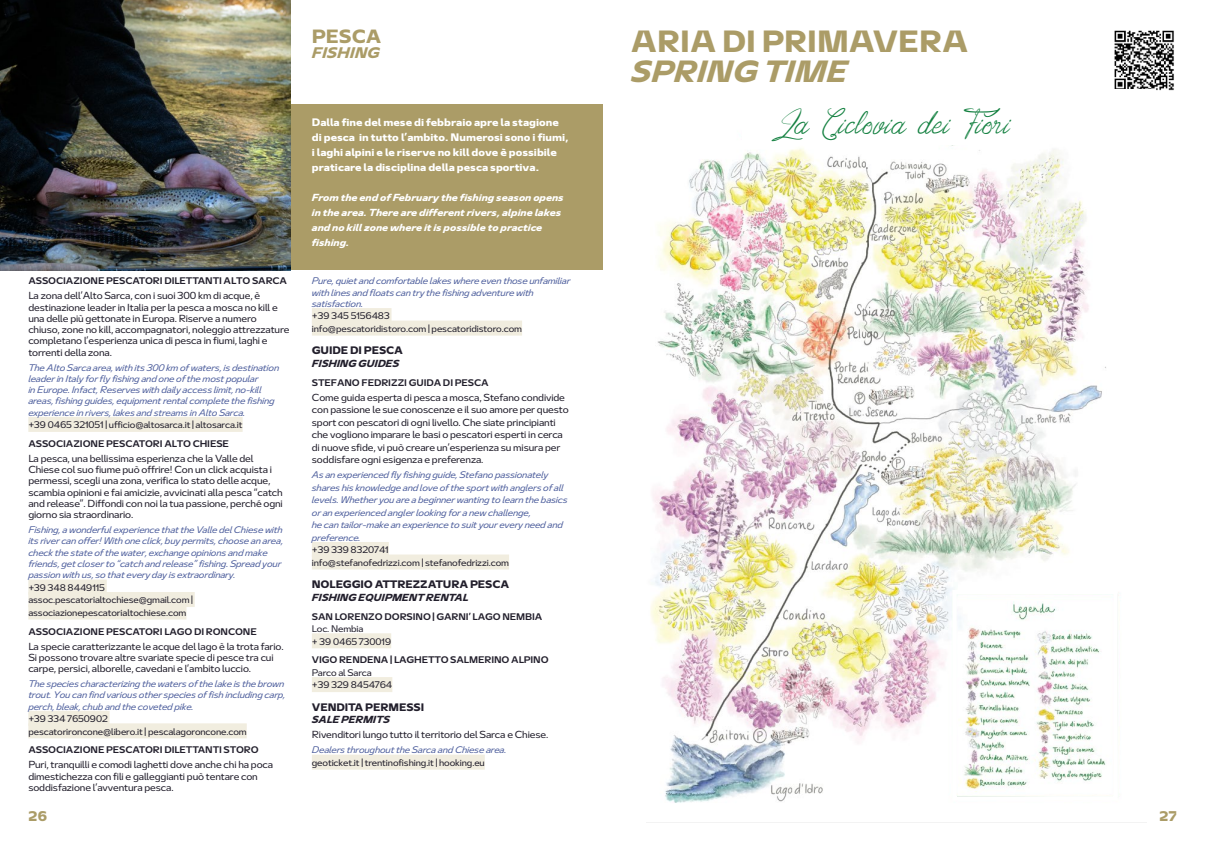
<style>
.page{position:relative;width:1205px;height:851px;background:#fff}
.page>*{position:absolute;margin:0;border:0;box-sizing:border-box;transform-origin:0 0}
.t1{font:32.75px "Lovely Holiday";letter-spacing:.025em;color:#148141}
.t2{font:700 30px "MDC Display";color:#ab9c67}
.t3{font:italic 700 30px "MDC Display";color:#ab9c67}
.t4{font:700 18.75px "MDC Text";color:#ab9c67}
.t5{font:italic 700 15px "MDC Text";color:#ab9c67}
.t6{font:700 13.75px "MDC Display";color:#ab9c67}
.t7{font:700 10.62px/15px "MDC Text";color:#fff}
.t8{font:700 10.62px "MDC Text";letter-spacing:-.01em;color:#221f2c}
.t9{font:10px/11.2px "MDC Text";letter-spacing:-.01em;color:#221f2c}
.t10{font:italic 700 10px/15px "MDC Text";color:#fff}
.t11{font:italic 700 10px "MDC Text";letter-spacing:-.01em;color:#221f2c}
.t12{font:italic 9.38px/11.2px "MDC Text";letter-spacing:-.01em;color:#4e5f9d}
.t13{font:9.38px/12.5px "MDC Text";letter-spacing:-.01em;color:#221f2c}
.t14{font:500 9.38px "MDC Text";letter-spacing:-.01em;color:#221f2c}
</style>
<div class="page">
<div style="left:28px;top:417px;width:215px;height:15px;background:#f1eddf"></div>
<div style="left:28px;top:579px;width:79px;height:15px;background:#f1eddf"></div>
<div style="left:28px;top:592px;width:167px;height:15px;background:#f1eddf"></div>
<div style="left:28px;top:604px;width:158px;height:15px;background:#f1eddf"></div>
<div style="left:28px;top:710px;width:82px;height:15px;background:#f1eddf"></div>
<div style="left:28px;top:723px;width:219px;height:15px;background:#f1eddf"></div>
<div style="left:312px;top:308px;width:79px;height:15px;background:#f1eddf"></div>
<div style="left:312px;top:320px;width:210px;height:15px;background:#f1eddf"></div>
<div style="left:312px;top:542px;width:77px;height:15px;background:#f1eddf"></div>
<div style="left:312px;top:554px;width:197px;height:15px;background:#f1eddf"></div>
<div style="left:312px;top:633px;width:79px;height:15px;background:#f1eddf"></div>
<div style="left:312px;top:677px;width:80px;height:15px;background:#f1eddf"></div>
<div style="left:312px;top:754px;width:173px;height:15px;background:#f1eddf"></div>
<div style="left:250px;top:105px;width:352px;height:165px;background:#ab9c67"></div>
<img style="left:0;top:0;width:291px;height:270px">
<img style="left:650px;top:145px;width:456px;height:658px">
<hr style="left:646px;top:822px;width:500px;height:1px;background:#f3f3f3">
<img style="left:1114px;top:30px;width:60px;height:61px">
<div style="left:1049px;top:89px;width:106px;height:40px;background:#fff"></div>
<h3 class="t4" style="left:312px;top:24px;width:71px">PESCA</h3>
<h3 class="t5" style="left:312px;top:43px;width:69px">FISHING</h3>
<p class="t14" style="left:28px;top:275px;width:260px">ASSOCIAZIONE PESCATORI DILETTANTI ALTO SARCA</p>
<p class="t9" style="left:28px;top:290px;width:263px">La zona dell’Alto Sarca, con i suoi 300 km di acque, è destinazione leader in Italia per la pesca a mosca no kill e una delle più gettonate in Europa. Riserve a numero chiuso, zone no kill, accompagnatori, noleggio attrezzature completano l’esperienza unica di pesca in fiumi, laghi e torrenti della zona.</p>
<p class="t12" style="left:28px;top:361px;width:252px">The Alto Sarca area, with its 300 km of waters, is destination leader in Italy for fly fishing and one of the most popular<br>in Europe. Infact, Reserves with daily access limit, no-kill areas, fishing guides, equipment rental complete the fishing experience in rivers, lakes and streams in Alto Sarca.</p>
<p class="t13" style="left:28px;top:418px;width:216px">+39 0465 321051 | ufficio@altosarca.it | altosarca.it</p>
<p class="t14" style="left:28px;top:437px;width:202px">ASSOCIAZIONE PESCATORI ALTO CHIESE</p>
<p class="t9" style="left:28px;top:452px;width:256px">La pesca, una bellissima esperienza che la Valle del Chiese col suo fiume può offrire! Con un click acquista i permessi, scegli una zona, verifica lo stato delle acque, scambia opinioni e fai amicizie, avvicinati alla pesca “catch and release”. Diffondi con noi la tua passione, perché ogni giorno sia straordinario.</p>
<p class="t12" style="left:28px;top:524px;width:256px">Fishing, a wonderful experience that the Valle del Chiese with its river can offer! With one click, buy permits, choose an area, check the state of the water, exchange opinions and make friends, get closer to “catch and release” fishing. Spread your passion with us, so that every day is extraordinary.</p>
<p class="t13" style="left:28px;top:580px;width:166px">+39 348 8449115 assoc.pescatorialtochiese@gmail.com | associazionepescatorialtochiese.com</p>
<p class="t14" style="left:28px;top:625px;width:230px">ASSOCIAZIONE PESCATORI LAGO DI RONCONE</p>
<p class="t9" style="left:28px;top:640px;width:257px">La specie caratterizzante le acque del lago è la trota fario.<br>Si possono trovare altre svariate specie di pesce tra cui carpe, persici, alborelle, cavedani e l’ambito luccio.</p>
<p class="t12" style="left:28px;top:677px;width:259px;text-align:justify">The species characterizing the waters of the lake is the brown trout. You can find various other species of fish including carp, perch, bleak, chub and the coveted pike.</p>
<p class="t13" style="left:28px;top:712px;width:220px">+39 334 7650902<br>pescatorironcone@libero.it | pescalagoroncone.com</p>
<p class="t14" style="left:28px;top:743px;width:232px">ASSOCIAZIONE PESCATORI DILETTANTI STORO</p>
<p class="t9" style="left:28px;top:758px;width:246px">Puri, tranquilli e comodi laghetti dove anche chi ha poca dimestichezza con fili e galleggianti può tentare con soddisfazione l’avventura pesca.</p>
<p class="t7" style="left:312px;top:114px;width:258px">Dalla fine del mese di febbraio apre la stagione di pesca in tutto l’ambito. Numerosi sono i fiumi, i laghi alpini e le riserve no kill dove è possibile praticare la disciplina della pesca sportiva.</p>
<p class="t10" style="left:312px;top:189px;width:253px">From the end of February the fishing season opens in the area. There are different rivers, alpine lakes and no kill zone where it is possible to practice fishing.</p>
<p class="t12" style="left:312px;top:275px;width:260px">Pure, quiet and comfortable lakes where even those unfamiliar with lines and floats can try the fishing adventure with satisfaction.</p>
<p class="t13" style="left:312px;top:309px;width:212px">+39 345 5156483<br>info@pescatoridistoro.com | pescatoridistoro.com</p>
<p class="t8" style="left:312px;top:343px;width:93px">GUIDE DI PESCA</p>
<p class="t11" style="left:312px;top:356px;width:89px">FISHING GUIDES</p>
<p class="t14" style="left:312px;top:376px;width:178px">STEFANO FEDRIZZI GUIDA DI PESCA</p>
<p class="t9" style="left:312px;top:390px;width:258px;line-height:12.5px">Come guida esperta di pesca a mosca, Stefano condivide con passione le sue conoscenze e il suo amore per questo sport con pescatori di ogni livello. Che siate principianti che vogliono imparare le basi o pescatori esperti in cerca di nuove sfide, vi può creare un’esperienza su misura per soddisfare ogni esigenza e preferenza.</p>
<p class="t12" style="left:312px;top:468px;width:257px;line-height:12.5px">As an experienced fly fishing guide, Stefano passionately shares his knowledge and love of the sport with anglers of all levels. Whether you are a beginner wanting to learn the basics or an experienced angler looking for a new challenge,<br>he can tailor-make an experience to suit your every need and preference.</p>
<p class="t13" style="left:312px;top:543px;width:199px">+39 339 8320741<br>info@stefanofedrizzi.com | stefanofedrizzi.com</p>
<p class="t8" style="left:312px;top:577px;width:199px">NOLEGGIO ATTREZZATURA PESCA</p>
<p class="t11" style="left:312px;top:590px;width:158px">FISHING EQUIPMENT RENTAL</p>
<p class="t14" style="left:312px;top:610px;width:232px">SAN LORENZO DORSINO | GARNI’ LAGO NEMBIA</p>
<p class="t13" style="left:312px;top:622px;width:81px">Loc. Nembia<br>+ 39 0465 730019</p>
<p class="t14" style="left:312px;top:653px;width:238px">VIGO RENDENA | LAGHETTO SALMERINO ALPINO</p>
<p class="t13" style="left:312px;top:665px;width:82px">Parco al Sarca<br>+39 329 8454764</p>
<p class="t8" style="left:312px;top:699px;width:114px">VENDITA PERMESSI</p>
<p class="t11" style="left:312px;top:713px;width:80px">SALE PERMITS</p>
<p class="t9" style="left:312px;top:728px;width:238px">Rivenditori lungo tutto il territorio del Sarca e Chiese.</p>
<p class="t12" style="left:312px;top:744px;width:196px">Dealers throughout the Sarca and Chiese area.</p>
<p class="t13" style="left:312px;top:755px;width:174px">geoticket.it | trentinofishing.it | hooking.eu</p>
<h2 class="t2" style="left:631px;top:22px;width:339px">ARIA DI PRIMAVERA</h2>
<h2 class="t3" style="left:631px;top:52px;width:218px">SPRING TIME</h2>
<h1 class="t1" style="left:774px;top:99px;width:238px">La Ciclovia dei Fiori</h1>
<h3 class="t6" style="left:28px;top:806px;width:20px">26</h3>
<h3 class="t6" style="left:1159px;top:806px;width:18px">27</h3>
</div>
